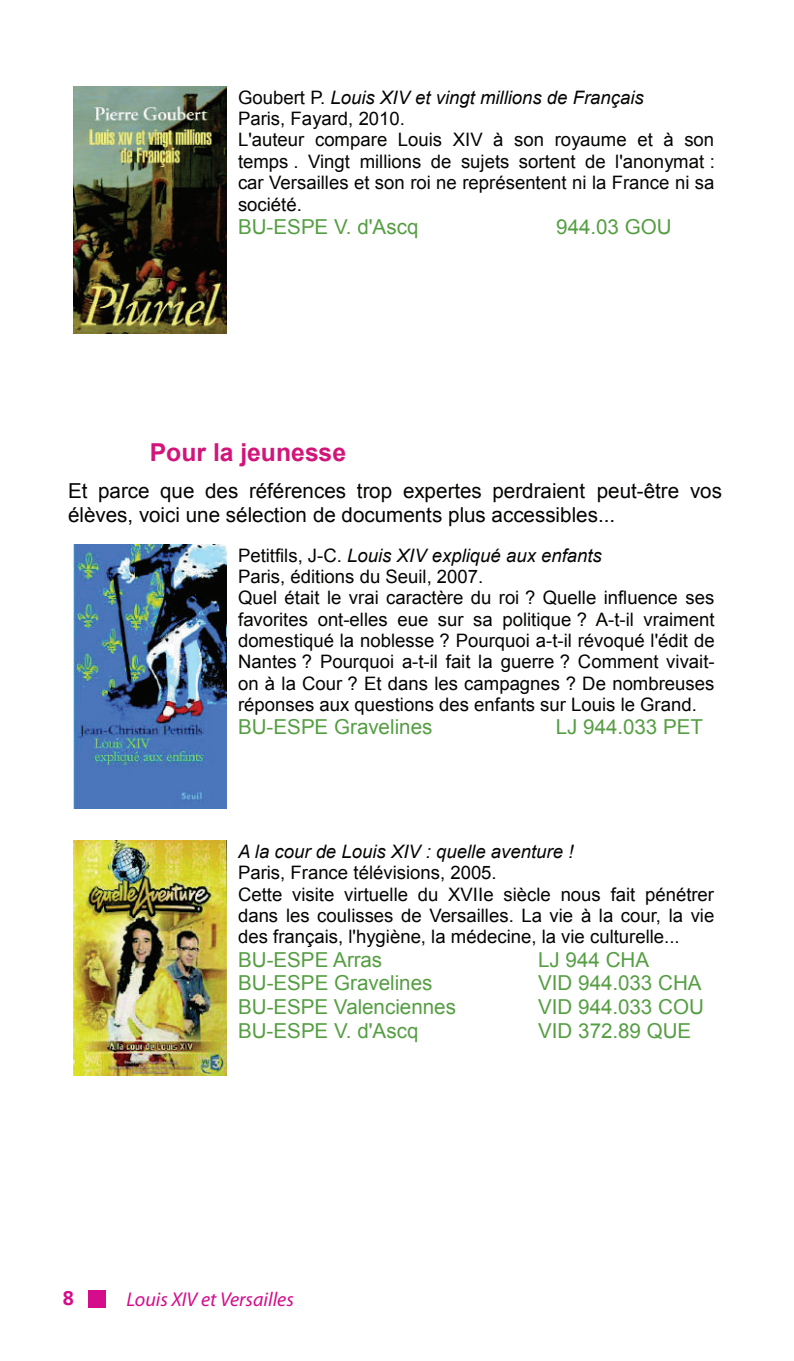
<style>
.page{position:relative;width:794px;height:1361px;background:#fff}
.page>*{position:absolute;margin:0;border:0;box-sizing:border-box;transform-origin:0 0}
.t1{font:700 24.8px "Arial";letter-spacing:-.005em;color:#d1157a}
.t2{font:20.6px/23.6px "Arial";color:#559e43}
.t3{font:20.6px/23.6px "Arial";color:#040503}
.t4{font:italic 20px "Myriad Pro";color:#d50d8c}
.t5{font:700 20px "Frutiger LT";color:#d50d8c}
.t6{font:18.6px/21.4px "Arial";color:#040503}
.t7{font:italic 18.6px "Arial";color:#040503}
.s1{font-style:italic}
</style>
<div class="page">
<div style="left:88px;top:1290px;width:17px;height:17px;background:#d50d8c"></div>
<img style="left:73px;top:86px;width:153px;height:247px">
<img style="left:73px;top:544px;width:153px;height:264px">
<img style="left:73px;top:840px;width:153px;height:236px">
<p class="t6" style="left:238px;top:87px;width:478px">Goubert P. <span class="s1">Louis XIV et vingt millions de Français<br></span>Paris, Fayard, 2010.<br>L'auteur compare Louis XIV à son royaume et à son temps . Vingt millions de sujets sortent de l'anonymat : car Versailles et son roi ne représentent ni la France ni sa société.</p>
<p class="t2" style="left:238px;top:215px;width:182px">BU-ESPE V. d'Ascq</p>
<p class="t2" style="left:556px;top:215px;width:117px">944.03 GOU</p>
<h1 class="t1" style="left:150px;top:443px;width:198px">Pour la jeunesse</h1>
<p class="t3" style="left:68px;top:479px;width:655px">Et parce que des références trop expertes perdraient peut-être vos élèves, voici une sélection de documents plus accessibles...</p>
<p class="t6" style="left:238px;top:544px;width:478px">Petitfils, J-C. <span class="s1">Louis XIV expliqué aux enfants<br></span>Paris, éditions du Seuil, 2007.<br>Quel était le vrai caractère du roi ? Quelle influence ses favorites ont-elles eue sur sa politique ? A-t-il vraiment domestiqué la noblesse ? Pourquoi a-t-il révoqué l'édit de Nantes ? Pourquoi a-t-il fait la guerre ? Comment vivait&shy;on à la Cour ? Et dans les campagnes ? De nombreuses réponses aux questions des enfants sur Louis le Grand.</p>
<p class="t2" style="left:238px;top:715px;width:196px">BU-ESPE Gravelines</p>
<p class="t2" style="left:556px;top:715px;width:149px">LJ 944.033 PET</p>
<p class="t7" style="left:238px;top:844px;width:337px">A la cour de Louis XIV : quelle aventure !</p>
<p class="t6" style="left:238px;top:862px;width:478px">Paris, France télévisions, 2005.<br>Cette visite virtuelle du XVIIe siècle nous fait pénétrer dans les coulisses de Versailles. La vie à la cour, la vie des français, l'hygiène, la médecine, la vie culturelle...</p>
<p class="t2" style="left:238px;top:948px;width:219px">BU-ESPE Arras<br>BU-ESPE Gravelines<br>BU-ESPE Valenciennes<br>BU-ESPE V. d'Ascq</p>
<p class="t2" style="left:538px;top:948px;width:167px">LJ 944 CHA<br>VID 944.033 CHA<br>VID 944.033 COU<br>VID 372.89 QUE</p>
<p class="t5" style="left:63px;top:1286px;width:13px">8</p>
<p class="t4" style="left:127px;top:1286px;width:169px">Louis XIV et Versailles</p>
</div>
